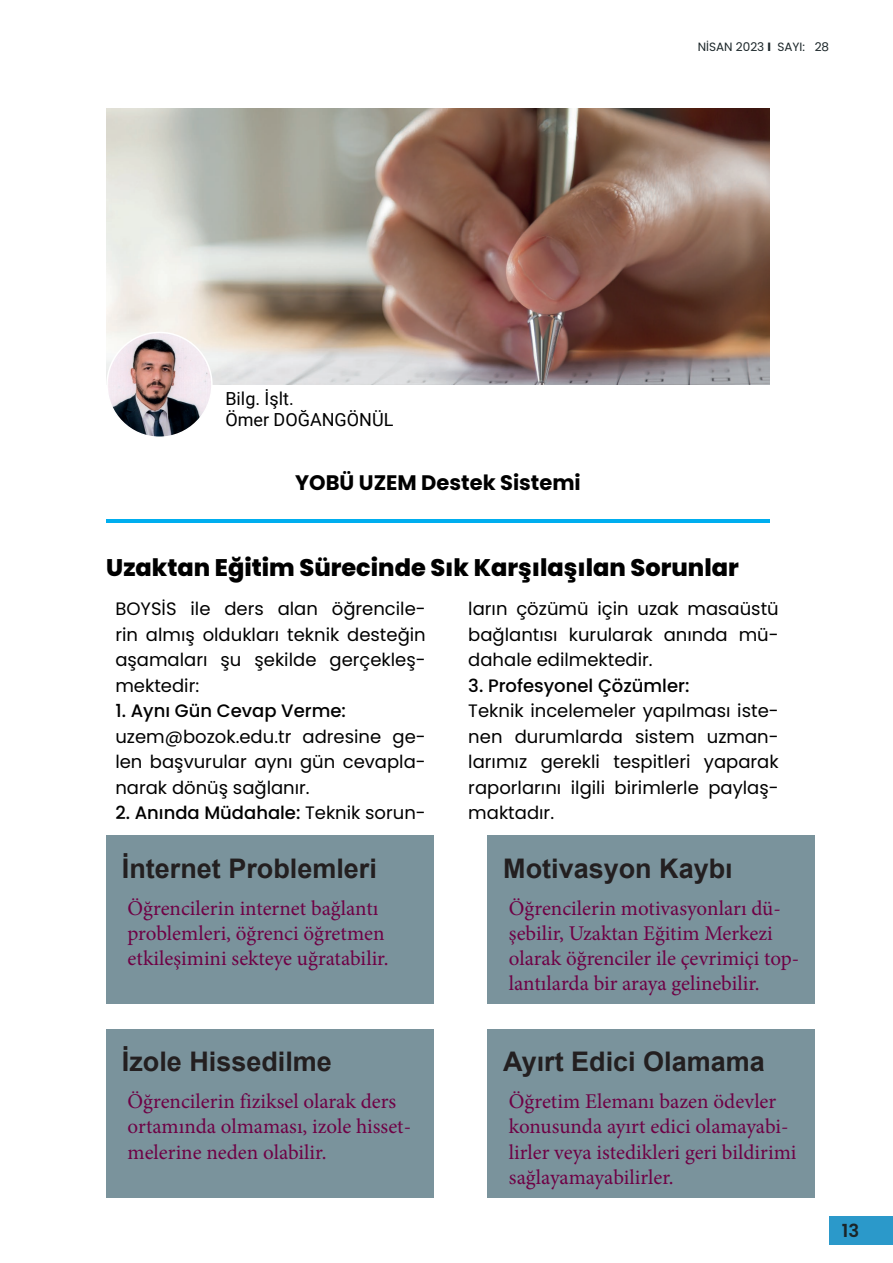
<style>
.page{position:relative;width:893px;height:1263px;background:#fff}
.page>*{position:absolute;margin:0;border:0;box-sizing:border-box;transform-origin:0 0}
.t1{font:700 27px "Arial";color:#231f20}
.t2{font:800 24px "Poppins";color:#000}
.t3{font:21px/25.2px "Minion Pro";color:#6e0145}
.t4{font:700 21px "Poppins";color:#000}
.t5{font:18px/25.5px "Poppins";color:#000;text-align:justify}
.t6{font:500 18px "Poppins";color:#000}
.t7{font:18px/21.6px "Roboto";color:#000}
.t8{font:600 18px "Poppins";color:#1b2528}
.t9{font:12px "Poppins";color:#1b2629}
.s1{font-weight:700}
.s2{font-weight:400}
</style>
<div class="page">
<div style="left:829px;top:1216px;width:64px;height:29px;background:#2b99ca"></div>
<hr style="left:106px;top:519px;width:664px;height:4px;background:#00aeef">
<img style="left:106px;top:108px;width:664px;height:277px">
<img style="left:107px;top:332px;width:105px;height:105px;border-radius:52px">
<div style="left:106px;top:332px;width:107px;height:106px;border:2px solid #fff;border-radius:50%"></div>
<div style="left:106px;top:835px;width:328px;height:168px;background:#7a939c"></div>
<div style="left:488px;top:835px;width:327px;height:168px;background:#7a939c"></div>
<div style="left:106px;top:1029px;width:328px;height:168px;background:#7a939c"></div>
<div style="left:488px;top:1029px;width:327px;height:168px;background:#7a939c"></div>
<p class="t9" style="left:698px;top:40px;width:133px">NİSAN 2023 <span class="s1">I</span> SAYI: 28</p>
<p class="t7" style="left:225px;top:387px;width:170px">Bilg. İşlt.<br>Ömer DOĞANGÖNÜL</p>
<p class="t4" style="left:295px;top:470px;width:287px">YOBÜ UZEM Destek Sistemi</p>
<p class="t2" style="left:106px;top:554px;width:634px">Uzaktan Eğitim Sürecinde Sık Karşılaşılan Sorunlar</p>
<p class="t5" style="left:115px;top:596px;width:312px">BOYSİS ile ders alan öğrencile&shy;rin almış oldukları teknik desteğin aşamaları şu şekilde gerçekleş&shy;mektedir:</p>
<p class="t6" style="left:115px;top:701px;width:232px">1. Aynı Gün Cevap Verme:</p>
<p class="t5" style="left:115px;top:724px;width:312px">uzem@bozok.edu.tr adresine ge&shy;len başvurular aynı gün cevapla&shy;narak dönüş sağlanır.</p>
<p class="t6" style="left:115px;top:803px;width:312px">2. Anında Müdahale: <span class="s2">Teknik sorun-</span></p>
<p class="t1" style="left:122px;top:849px;width:257px">İnternet Problemleri</p>
<p class="t3" style="left:128px;top:895px;width:262px">Öğrencilerin internet bağlantı problemleri, öğrenci öğretmen etkileşimini sekteye uğratabilir.</p>
<p class="t1" style="left:122px;top:1042px;width:212px">İzole Hissedilme</p>
<p class="t3" style="left:128px;top:1089px;width:285px">Öğrencilerin fiziksel olarak ders ortamında olmaması, izole hisset&shy;melerine neden olabilir.</p>
<p class="t5" style="left:468px;top:596px;width:312px">ların çözümü için uzak masaüstü bağlantısı kurularak anında mü&shy;dahale edilmektedir.</p>
<p class="t6" style="left:468px;top:675px;width:223px">3. Profesyonel Çözümler:</p>
<p class="t5" style="left:468px;top:698px;width:312px">Teknik incelemeler yapılması iste&shy;nen durumlarda sistem uzman&shy;larımız gerekli tespitleri yaparak raporlarını ilgili birimlerle paylaş&shy;maktadır.</p>
<p class="t1" style="left:503px;top:849px;width:231px">Motivasyon Kaybı</p>
<p class="t3" style="left:509px;top:895px;width:292px">Öğrencilerin motivasyonları dü&shy;şebilir, Uzaktan Eğitim Merkezi olarak öğrenciler ile çevrimiçi top&shy;lantılarda bir araya gelinebilir.</p>
<p class="t1" style="left:503px;top:1042px;width:263px">Ayırt Edici Olamama</p>
<p class="t3" style="left:509px;top:1089px;width:289px">Öğretim Elemanı bazen ödevler konusunda ayırt edici olamayabi&shy;lirler veya istedikleri geri bildirimi sağlayamayabilirler.</p>
<p class="t8" style="left:842px;top:1220px;width:19px">13</p>
</div>
